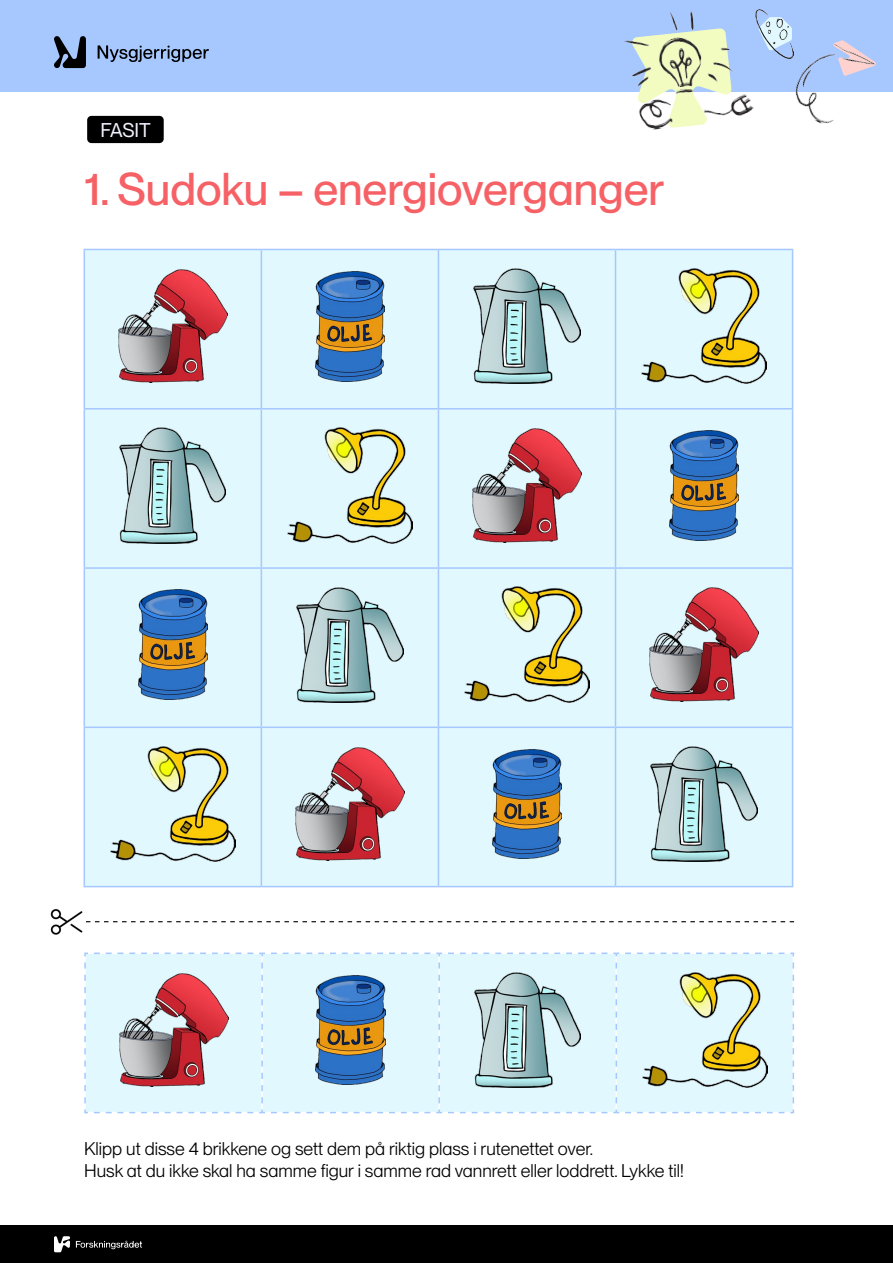
<style>
.page{position:relative;width:893px;height:1263px;background:#fff}
.page>*{position:absolute;margin:0;border:0;box-sizing:border-box;transform-origin:0 0}
.Tittel{font:500 45px "PP Neue Montreal";color:#f66166}
.Mellomtittel_1{font:19.5px "PP Neue Montreal";letter-spacing:-.01em;color:#f2f2fe}
.Brødtekst{font:18px/22.5px "PP Neue Montreal";color:#000}
</style>
<div class="page">
<div style="left:0;top:1225px;width:893px;height:38px;background:#000"></div>
<svg style="left:54px;top:1236px;width:16px;height:16px"></svg>
<svg style="left:76px;top:1241px;width:66px;height:8px"></svg>
<div style="left:0;top:0;width:893px;height:91px;background:#a7c7ff"></div>
<img style="left:756px;top:10px;width:36px;height:49px">
<img style="left:622px;top:11px;width:133px;height:119px">
<img style="left:786px;top:37px;width:90px;height:87px">
<svg style="left:98px;top:45px;width:111px;height:17px"></svg>
<svg style="left:54px;top:36px;width:32px;height:32px"></svg>
<div style="left:87px;top:116px;width:77px;height:27px;background:#000;border-radius:4px"></div>
<img style="left:50px;top:909px;width:33px;height:26px">
<svg style="left:86px;top:921px;width:708px;height:1px"></svg>
<div style="left:85px;top:250px;width:707px;height:636px;background:#e0f8fe"></div>
<hr style="left:84px;top:249px;width:177px;height:1px;background:#a7c7ff">
<hr style="left:84px;top:250px;width:1px;height:158px;background:#a7c7ff">
<hr style="left:261px;top:249px;width:177px;height:1px;background:#a7c7ff">
<hr style="left:261px;top:250px;width:1px;height:158px;background:#a7c7ff">
<hr style="left:438px;top:249px;width:177px;height:1px;background:#a7c7ff">
<hr style="left:438px;top:250px;width:1px;height:158px;background:#a7c7ff">
<hr style="left:615px;top:249px;width:178px;height:1px;background:#a7c7ff">
<hr style="left:615px;top:250px;width:1px;height:158px;background:#a7c7ff">
<hr style="left:792px;top:250px;width:1px;height:158px;background:#a7c7ff">
<hr style="left:84px;top:408px;width:177px;height:1px;background:#a7c7ff">
<hr style="left:84px;top:409px;width:1px;height:158px;background:#a7c7ff">
<hr style="left:261px;top:408px;width:177px;height:1px;background:#a7c7ff">
<hr style="left:261px;top:409px;width:1px;height:158px;background:#a7c7ff">
<hr style="left:438px;top:408px;width:177px;height:1px;background:#a7c7ff">
<hr style="left:438px;top:409px;width:1px;height:158px;background:#a7c7ff">
<hr style="left:615px;top:408px;width:178px;height:1px;background:#a7c7ff">
<hr style="left:615px;top:409px;width:1px;height:158px;background:#a7c7ff">
<hr style="left:792px;top:409px;width:1px;height:158px;background:#a7c7ff">
<hr style="left:84px;top:567px;width:177px;height:2px;background:#a7c7ff">
<hr style="left:84px;top:569px;width:1px;height:157px;background:#a7c7ff">
<hr style="left:261px;top:567px;width:177px;height:2px;background:#a7c7ff">
<hr style="left:261px;top:569px;width:1px;height:157px;background:#a7c7ff">
<hr style="left:438px;top:567px;width:177px;height:2px;background:#a7c7ff">
<hr style="left:438px;top:569px;width:1px;height:157px;background:#a7c7ff">
<hr style="left:615px;top:567px;width:178px;height:2px;background:#a7c7ff">
<hr style="left:615px;top:569px;width:1px;height:157px;background:#a7c7ff">
<hr style="left:792px;top:569px;width:1px;height:157px;background:#a7c7ff">
<hr style="left:84px;top:726px;width:177px;height:2px;background:#a7c7ff">
<hr style="left:84px;top:728px;width:1px;height:158px;background:#a7c7ff">
<hr style="left:261px;top:726px;width:177px;height:2px;background:#a7c7ff">
<hr style="left:261px;top:728px;width:1px;height:158px;background:#a7c7ff">
<hr style="left:438px;top:726px;width:177px;height:2px;background:#a7c7ff">
<hr style="left:438px;top:728px;width:1px;height:158px;background:#a7c7ff">
<hr style="left:615px;top:726px;width:178px;height:2px;background:#a7c7ff">
<hr style="left:615px;top:728px;width:1px;height:158px;background:#a7c7ff">
<hr style="left:792px;top:728px;width:1px;height:158px;background:#a7c7ff">
<hr style="left:84px;top:886px;width:177px;height:1px;background:#a7c7ff">
<hr style="left:261px;top:886px;width:177px;height:1px;background:#a7c7ff">
<hr style="left:438px;top:886px;width:177px;height:1px;background:#a7c7ff">
<hr style="left:615px;top:886px;width:178px;height:1px;background:#a7c7ff">
<img style="left:118px;top:269px;width:109px;height:114px">
<img style="left:315px;top:271px;width:70px;height:110px">
<img style="left:474px;top:268px;width:106px;height:116px">
<img style="left:642px;top:268px;width:124px;height:116px">
<img style="left:120px;top:428px;width:106px;height:115px">
<img style="left:288px;top:427px;width:124px;height:116px">
<img style="left:472px;top:429px;width:109px;height:113px">
<img style="left:669px;top:430px;width:70px;height:110px">
<img style="left:138px;top:590px;width:69px;height:110px">
<img style="left:297px;top:587px;width:106px;height:115px">
<img style="left:465px;top:587px;width:124px;height:115px">
<img style="left:649px;top:588px;width:110px;height:113px">
<img style="left:110px;top:746px;width:125px;height:116px">
<img style="left:295px;top:747px;width:109px;height:114px">
<img style="left:492px;top:749px;width:70px;height:110px">
<img style="left:651px;top:746px;width:106px;height:115px">
<div style="left:265px;top:954px;width:528px;height:158px;background:#e0f8fe"></div>
<hr style="left:438px;top:953px;width:2px;height:159px;background:#fff">
<hr style="left:615px;top:953px;width:2px;height:159px;background:#fff">
<div style="left:271px;top:952px;width:171px;height:151px;background:#e0f8fe"></div>
<div style="left:448px;top:952px;width:347px;height:151px;background:#e0f8fe"></div>
<div style="left:84px;top:952px;width:181px;height:162px;background:#e0f8fe"></div>
<svg style="left:271px;top:1109px;width:171px;height:4px"></svg>
<svg style="left:448px;top:1109px;width:347px;height:5px"></svg>
<img style="left:119px;top:973px;width:109px;height:114px">
<img style="left:316px;top:975px;width:69px;height:110px">
<img style="left:475px;top:972px;width:106px;height:115px">
<img style="left:642px;top:972px;width:125px;height:116px">
<h2 class="Mellomtittel_1" style="left:101px;top:119px;width:52px">FASIT</h2>
<h1 class="Tittel" style="left:85px;top:162px;width:581px">1. Sudoku – energioverganger</h1>
<p class="Brødtekst" style="left:84px;top:1137px;width:601px">Klipp ut disse 4 brikkene og sett dem på riktig plass i rutenettet over.<br>Husk at du ikke skal ha samme figur i samme rad vannrett eller loddrett. Lykke til!</p>
</div>
